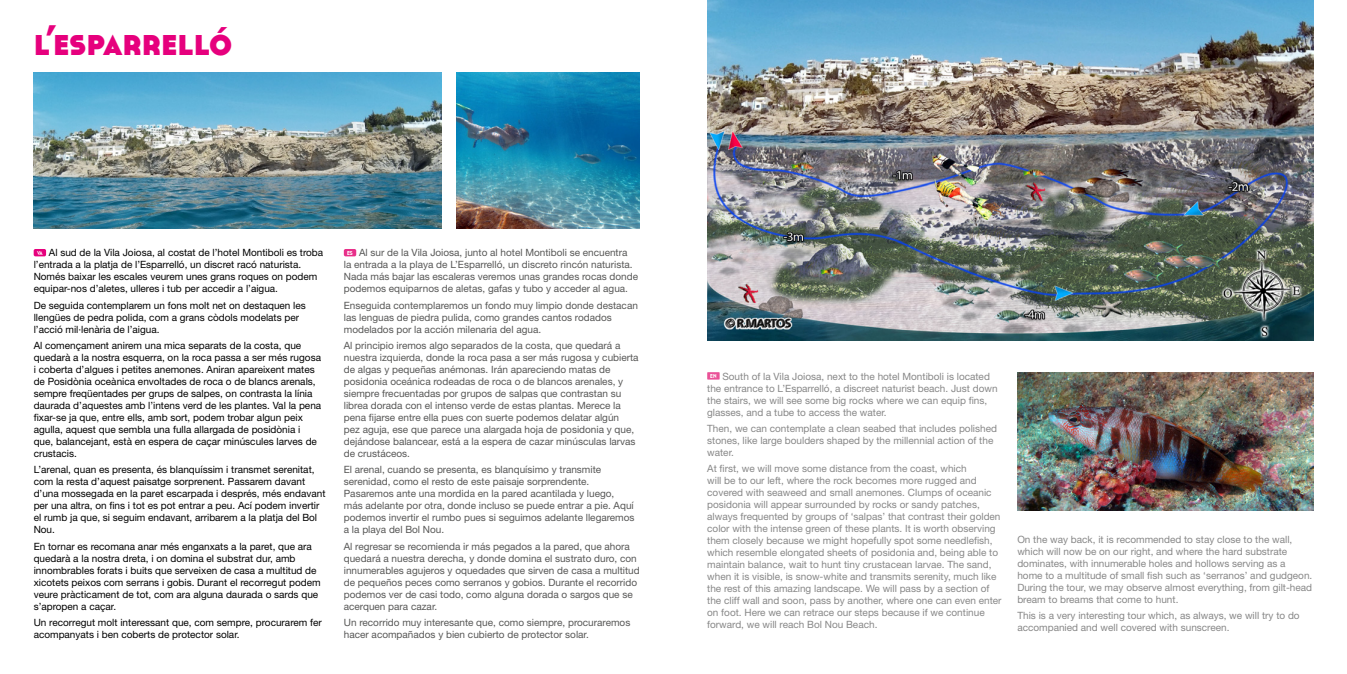
<style>
.page{position:relative;width:1347px;height:674px;background:#fff}
.page>*{position:absolute;margin:0;border:0;box-sizing:border-box;transform-origin:0 0}
.Titulos{font:700 42.5px "Cassannet";color:#e6007d}
.Texto_Valenciano{font:10px/12px "Helvetica Neue LT Std";color:#575756}
.Texto_Valenciano-2{font:10px/12px "Helvetica Neue LT Std";color:#000}
.Texto_inglés{font:10px/12px "Helvetica Neue LT Std";color:#878787}
.Pastilla_valenciano{font:700 5.62px "Cassannet";color:#fff;scale:.9 1}
.Pastilla_castellano{font:700 5.62px "Cassannet";color:#fff;scale:.9 1}
.Pastilla_inglés{font:700 5.62px "Cassannet";color:#fff;scale:.9 1}
</style>
<div class="page">
<div style="left:34px;top:249px;width:12px;height:7px;background:#e6007d;border-radius:2px"></div>
<div style="left:344px;top:249px;width:12px;height:7px;background:#e8308a;border-radius:2px"></div>
<div style="left:707px;top:372px;width:12px;height:7px;background:#ea5297"></div>
<img style="left:707px;top:0;width:606px;height:340px">
<img style="left:1017px;top:372px;width:296px;height:138px">
<img style="left:34px;top:72px;width:407px;height:156px">
<img style="left:456px;top:72px;width:184px;height:156px">
<p class="Titulos" style="left:34px;top:15px;width:200px">l’esparrelló</p>
<p class="Texto_Valenciano-2" style="left:34px;top:246px;width:291px;text-indent:15px">Al sud de la Vila Joiosa, al costat de l’hotel Montiboli es troba l’entrada a la platja de l’Esparrelló, un discret racó naturista.<br>Només baixar les escales veurem unes grans roques on podem equipar-nos d’aletes, ulleres i tub per accedir a l’aigua.</p>
<p class="Texto_Valenciano-2" style="left:34px;top:299px;width:274px">De seguida contemplarem un fons molt net on destaquen les llengües de pedra polida, com a grans còdols modelats per l’acció mil·lenària de l’aigua.</p>
<p class="Texto_Valenciano-2" style="left:34px;top:339px;width:289px">Al començament anirem una mica separats de la costa, que quedarà a la nostra esquerra, on la roca passa a ser més rugosa i coberta d’algues i petites anemones. Aniran apareixent mates de Posidònia oceànica envoltades de roca o de blancs arenals, sempre freqüentades per grups de salpes, on contrasta la línia daurada d’aquestes amb l’intens verd de les plantes. Val la pena fixar-se ja que, entre ells, amb sort, podem trobar algun peix agulla, aquest que sembla una fulla allargada de posidònia i que, balancejant, està en espera de caçar minúscules larves de crustacis.</p>
<p class="Texto_Valenciano-2" style="left:34px;top:463px;width:293px">L’arenal, quan es presenta, és blanquíssim i transmet serenitat, com la resta d’aquest paisatge sorprenent. Passarem davant d’una mossegada en la paret escarpada i després, més endavant per una altra, on fins i tot es pot entrar a peu. Ací podem invertir el rumb ja que, si seguim endavant, arribarem a la platja del Bol Nou.</p>
<p class="Texto_Valenciano-2" style="left:34px;top:539px;width:288px">En tornar es recomana anar més enganxats a la paret, que ara quedarà a la nostra dreta, i on domina el substrat dur, amb innombrables forats i buits que serveixen de casa a multitud de xicotets peixos com serrans i gobis. Durant el recorregut podem veure pràcticament de tot, com ara alguna daurada o sards que s’apropen a caçar.</p>
<p class="Texto_Valenciano-2" style="left:34px;top:616px;width:290px">Un recorregut molt interessant que, com sempre, procurarem fer acompanyats i ben coberts de protector solar.</p>
<p class="Pastilla_valenciano" style="left:37px;top:249px;width:8px">VA</p>
<p class="Texto_Valenciano" style="left:344px;top:246px;width:296px;text-indent:15px">Al sur de la Vila Joiosa, junto al hotel Montiboli se encuentra<br>la entrada a la playa de L’Esparrelló, un discreto rincón naturista.<br>Nada más bajar las escaleras veremos unas grandes rocas donde podemos equiparnos de aletas, gafas y tubo y acceder al agua.</p>
<p class="Texto_Valenciano" style="left:344px;top:299px;width:295px">Enseguida contemplaremos un fondo muy limpio donde destacan las lenguas de piedra pulida, como grandes cantos rodados modelados por la acción milenaria del agua.</p>
<p class="Texto_Valenciano" style="left:344px;top:339px;width:296px">Al principio iremos algo separados de la costa, que quedará a nuestra izquierda, donde la roca pasa a ser más rugosa y cubierta de algas y pequeñas anémonas. Irán apareciendo matas de posidonia oceánica rodeadas de roca o de blancos arenales, y siempre frecuentadas por grupos de salpas que contrastan su librea dorada con el intenso verde de estas plantas. Merece la pena fijarse entre ella pues con suerte podemos delatar algún<br>pez aguja, ese que parece una alargada hoja de posidonia y que, dejándose balancear, está a la espera de cazar minúsculas larvas de crustáceos.</p>
<p class="Texto_Valenciano" style="left:344px;top:463px;width:292px">El arenal, cuando se presenta, es blanquísimo y transmite serenidad, como el resto de este paisaje sorprendente.<br>Pasaremos ante una mordida en la pared acantilada y luego, más adelante por otra, donde incluso se puede entrar a pie. Aquí podemos invertir el rumbo pues si seguimos adelante llegaremos a la playa del Bol Nou.</p>
<p class="Texto_Valenciano" style="left:344px;top:539px;width:297px">Al regresar se recomienda ir más pegados a la pared, que ahora quedará a nuestra derecha, y donde domina el sustrato duro, con innumerables agujeros y oquedades que sirven de casa a multitud de pequeños peces como serranos y gobios. Durante el recorrido podemos ver de casi todo, como alguna dorada o sargos que se acerquen para cazar.</p>
<p class="Texto_Valenciano" style="left:344px;top:616px;width:288px">Un recorrido muy interesante que, como siempre, procuraremos hacer acompañados y bien cubierto de protector solar.</p>
<p class="Pastilla_castellano" style="left:347px;top:249px;width:8px">ES</p>
<p class="Texto_inglés" style="left:707px;top:369px;width:292px;text-indent:15px">South of la Vila Joiosa, next to the hotel Montiboli is located the entrance to L’Esparrelló, a discreet naturist beach. Just down the stairs, we will see some big rocks where we can equip fins, glasses, and a tube to access the water.</p>
<p class="Texto_inglés" style="left:707px;top:422px;width:291px">Then, we can contemplate a clean seabed that includes polished stones, like large boulders shaped by the millennial action of the water.</p>
<p class="Texto_inglés" style="left:707px;top:462px;width:296px">At first, we will move some distance from the coast, which<br>will be to our left, where the rock becomes more rugged and covered with seaweed and small anemones. Clumps of oceanic posidonia will appear surrounded by rocks or sandy patches, always frequented by groups of ‘salpas’ that contrast their golden color with the intense green of these plants. It is worth observing them closely because we might hopefully spot some needlefish, which resemble elongated sheets of posidonia and, being able to maintain balance, wait to hunt tiny crustacean larvae. The sand, when it is visible, is snow-white and transmits serenity, much like the rest of this amazing landscape. We will pass by a section of the cliff wall and soon, pass by another, where one can even enter on foot. Here we can retrace our steps because if we continue forward, we will reach Bol Nou Beach.</p>
<p class="Pastilla_inglés" style="left:710px;top:372px;width:8px">EN</p>
<p class="Texto_inglés" style="left:1017px;top:532px;width:296px">On the way back, it is recommended to stay close to the wall, which will now be on our right, and where the hard substrate dominates, with innumerable holes and hollows serving as a home to a multitude of small fish such as ‘serranos’ and gudgeon.<br>During the tour, we may observe almost everything, from gilt-head bream to breams that come to hunt.</p>
<p class="Texto_inglés" style="left:1017px;top:609px;width:284px">This is a very interesting tour which, as always, we will try to do accompanied and well covered with sunscreen.</p>
</div>
